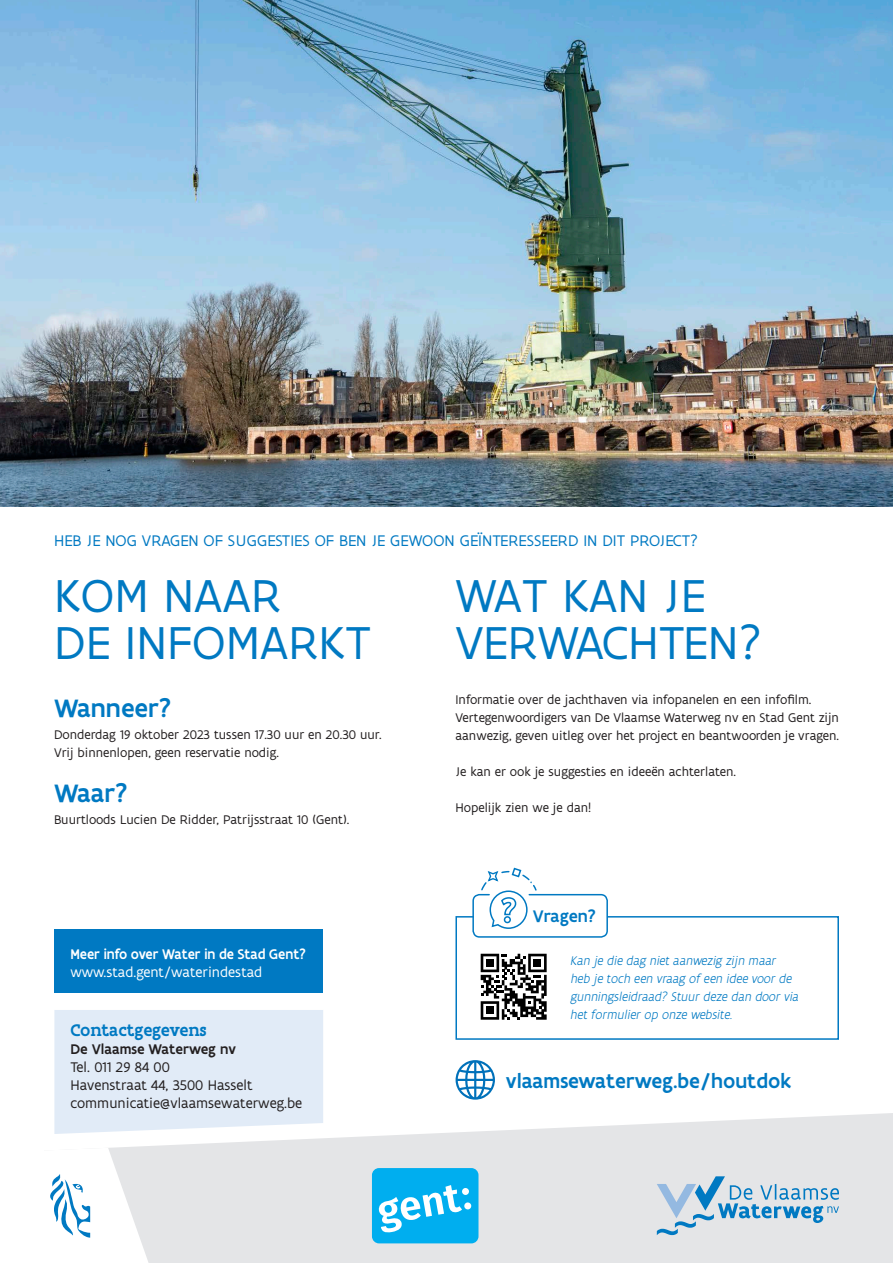
<style>
.page{position:relative;width:893px;height:1263px;background:#fff}
.page>*{position:absolute;margin:0;border:0;box-sizing:border-box;transform-origin:0 0}
.t1{font:49.5px/46.5px "Flanders Art Sans";letter-spacing:.005em;color:#0079c2}
.t2{font:500 27px "Flanders Art Sans";color:#0079c2}
.t3{font:500 21.45px "Flanders Art Sans";color:#0079c2}
.t4{font:500 18px "Flanders Art Serif";color:#0079c2}
.t5{font:500 18px "Flanders Art Sans";letter-spacing:-.01em;color:#0079c2}
.t6{font:16.5px "Flanders Art Sans";letter-spacing:.005em;color:#0079c2}
.t7{font:15px/18px "Flanders Art Sans";color:#231f20}
.t8{font:500 15px "Flanders Art Sans";color:#fff;scale:.95 1}
.t9{font:15px "Flanders Art Sans";color:#fff}
.t10{font:500 15px "Flanders Art Sans";color:#231f20}
.t11{font:13.5px/18px "Flanders Art Sans";color:#231f20}
.t12{font:italic 300 13.5px/18px "Flanders Art Sans";color:#0079c2;scale:.96 1}
</style>
<div class="page">
<svg style="left:455px;top:1060px;width:40px;height:40px"></svg>
<div style="left:54px;top:1010px;width:269px;height:103px;background:#e1ebf7"></div>
<img style="left:0;top:0;width:893px;height:507px">
<svg style="left:54px;top:1113px;width:839px;height:150px;background:#e6e8ea"></svg>
<svg style="left:50px;top:1148px;width:99px;height:115px"></svg>
<svg style="left:455px;top:916px;width:384px;height:124px"></svg>
<div style="left:472px;top:894px;width:136px;height:44px;border:2px solid #0079c2;border-radius:6px"></div>
<svg style="left:480px;top:867px;width:58px;height:63px"></svg>
<div style="left:372px;top:1168px;width:106px;height:75px;background:#00aeef;border-radius:7px"></div>
<svg style="left:378px;top:1185px;width:84px;height:48px"></svg>
<div style="left:462px;top:1188px;width:7px;height:7px;background:#fff;border-radius:3px"></div>
<div style="left:464px;top:1202px;width:7px;height:8px;background:#fff;border-radius:3px"></div>
<svg style="left:657px;top:1176px;width:182px;height:59px;background:#b8cfe0"></svg>
<div style="left:54px;top:929px;width:269px;height:64px;background:#0079c2"></div>
<svg style="left:481px;top:954px;width:66px;height:66px"></svg>
<div style="left:486px;top:1006px;width:8px;height:8px;background:#000"></div>
<p class="t6" style="left:54px;top:531px;width:646px">HEB JE NOG VRAGEN OF SUGGESTIES OF BEN JE GEWOON GEÏNTERESSEERD IN DIT PROJECT?</p>
<h1 class="t1" style="left:456px;top:574px;width:308px">WAT KAN JE<br>VERWACHTEN?</h1>
<p class="t11" style="left:455px;top:691px;width:385px">Informatie over de jachthaven via infopanelen en een infofilm.<br>Vertegenwoordigers van De Vlaamse Waterweg nv en Stad Gent zijn aanwezig, geven uitleg over het project en beantwoorden je vragen.</p>
<p class="t11" style="left:455px;top:763px;width:282px">Je kan er ook je suggesties en ideeën achterlaten.</p>
<p class="t11" style="left:455px;top:799px;width:137px">Hopelijk zien we je dan!</p>
<h1 class="t1" style="left:54px;top:574px;width:318px">KOM NAAR<br>DE INFOMARKT</h1>
<h2 class="t2" style="left:54px;top:691px;width:119px">Wanneer?</h2>
<p class="t11" style="left:54px;top:726px;width:329px">Donderdag 19 oktober 2023 tussen 17.30 uur en 20.30 uur.<br>Vrij binnenlopen, geen reservatie nodig.</p>
<h2 class="t2" style="left:54px;top:776px;width:75px">Waar?</h2>
<p class="t11" style="left:54px;top:811px;width:297px">Buurtloods Lucien De Ridder, Patrijsstraat 10 (Gent).</p>
<p class="t8" style="left:70px;top:944px;width:249px">Meer info over Water in de Stad Gent?</p>
<p class="t9" style="left:70px;top:962px;width:194px">www.stad.gent/waterindestad</p>
<h3 class="t4" style="left:70px;top:1019px;width:138px">Contactgegevens</h3>
<p class="t10" style="left:70px;top:1040px;width:167px">De Vlaamse Waterweg nv</p>
<p class="t7" style="left:70px;top:1059px;width:233px">Tel. 011 29 84 00<br>Havenstraat 44, 3500 Hasselt communicatie@vlaamsewaterweg.be</p>
<h3 class="t5" style="left:533px;top:904px;width:65px">Vragen?</h3>
<p class="t12" style="left:570px;top:952px;width:243px">Kan je die dag nietaanwezig zij n maar heb je toch een vraag of een idee voorde gunningsleidraad? Stuurdeze dan doorvia hetformulierop onze website.</p>
<h3 class="t3" style="left:506px;top:1067px;width:287px">vlaamsewaterweg.be/houtdok</h3>
</div>
